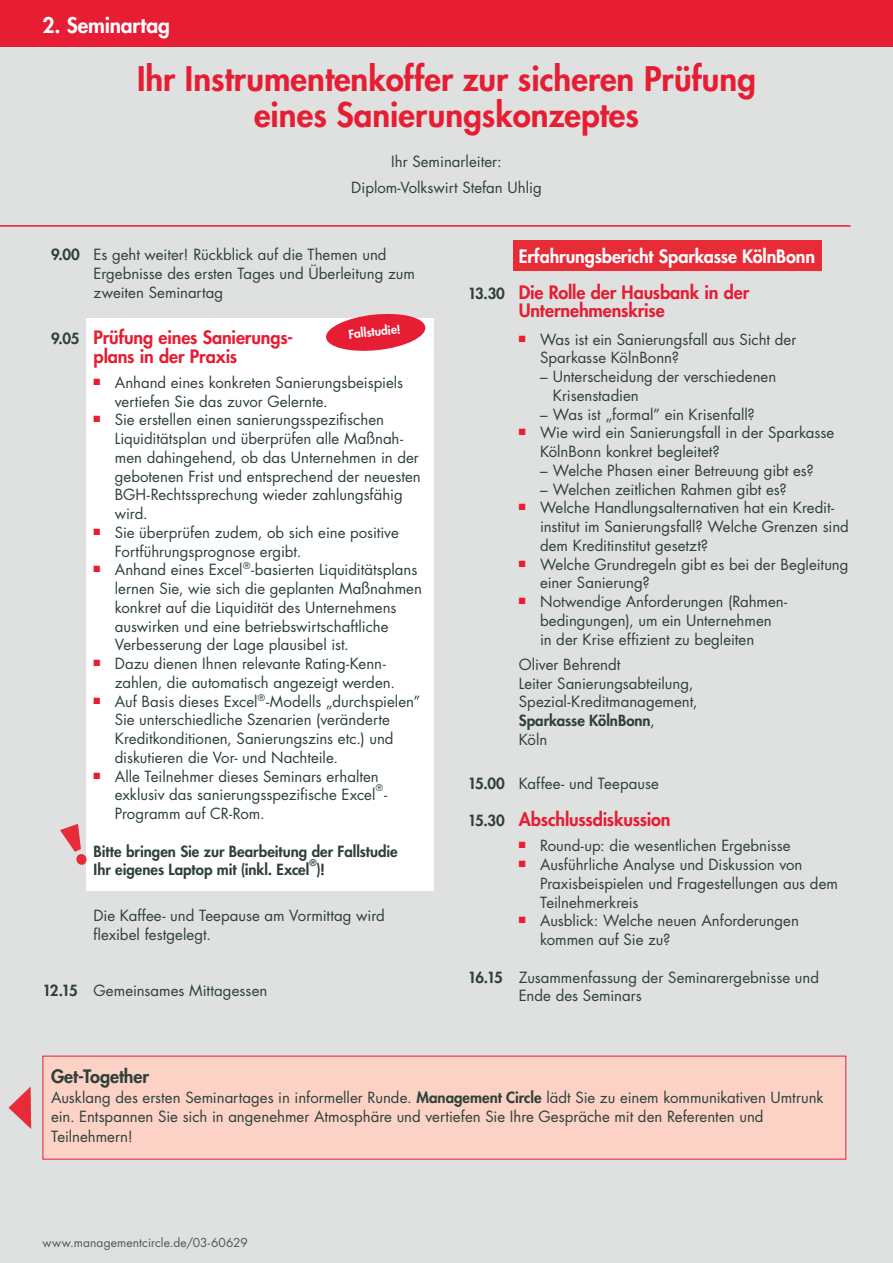
<style>
.page{position:relative;width:893px;height:1263px;background:#fff}
.page>*{position:absolute;margin:0;border:0;box-sizing:border-box;transform-origin:0 0}
.t1{font:800 33px/36px "Futura Std";color:#e71d33;text-align:center}
.t2{font:800 21px "Futura Std";letter-spacing:-.005em;color:#fff}
.t3{font:800 18px/18.8px "Futura Std";letter-spacing:-.01em;color:#e71d33}
.t4{font:800 18px/35.7px "Futura Std";letter-spacing:-.01em;color:#fff}
.t5{font:800 18px "Futura Std";letter-spacing:-.005em;color:#2e403a}
.t6{font:15px/18.8px "Futura Std";color:#2e403a}
.t7{font:800 15px/18.8px "Futura Std";color:#2e403a}
.t8{font:12px "Futura Std";letter-spacing:.01em;color:#4e5953}
.t9{font:800 12px "Futura Std";color:#fff}
.t10{font:9px "Futura Std";color:#2e403a}
.t11{font:800 9px "Futura Std";color:#2e403a}
.s1{font-weight:800}
.s2{font-size:15px;color:#2e403a}
.s3{color:#e71d33}
</style>
<div class="page">
<div style="left:0;top:21px;width:893px;height:1242px;background:#dee1e0"></div>
<div style="left:0;top:0;width:893px;height:47px;background:#e71d33"></div>
<hr style="left:0;top:225px;width:850px;height:2px;background:#e71d33">
<div style="left:42px;top:1055px;width:805px;height:105px;background:#fbd2c5"></div>
<div style="left:86px;top:318px;width:348px;height:573px;background:#fff"></div>
<svg style="left:9px;top:1086px;width:22px;height:43px"></svg>
<div style="left:513px;top:240px;width:308px;height:31px;background:#e72c38"></div>
<svg style="left:326px;top:313px;width:100px;height:38px"></svg>
<svg style="left:60px;top:824px;width:27px;height:41px"></svg>
<h2 class="t2" style="left:43px;top:12px;width:129px">2. Seminartag</h2>
<h1 class="t1" style="left:137px;top:61px;width:620px">Ihr Instrumentenkoffer zur sicheren Prüfung eines Sanierungskonzeptes</h1>
<p class="t6" style="left:351px;top:148px;width:192px;line-height:26.5px;text-align:center">Ihr Seminarleiter:<br>Diplom-Volkswirt Stefan Uhlig</p>
<p class="t6" style="left:94px;top:246px;width:323px;text-indent:-42px"><span class="s1">9.00</span> Es geht weiter! Rückblick auf die Themen und<br>Ergebnisse des ersten Tages und Überleitung zum zweiten Seminartag</p>
<p class="t3" style="left:94px;top:328px;width:201px;text-indent:-42px"><span class="s2">9.05</span> Prüfung eines Sanierungs&shy;plans in der Praxis</p>
<p class="t6" style="left:115px;top:373px;width:290px;text-indent:-21px"><sup>■</sup> Anhand eines konkreten Sanierungsbeispiels vertiefen Sie das zuvor Gelernte.</p>
<p class="t6" style="left:115px;top:411px;width:308px;text-indent:-21px"><sup>■</sup> Sie erstellen einen sanierungsspezifischen Liquiditätsplan und überprüfen alle Maßnah&shy;men dahingehend, ob das Unternehmen in der gebotenen Frist und entsprechend der neuesten BGH-Rechtssprechung wieder zahlungsfähig wird.</p>
<p class="t6" style="left:115px;top:523px;width:286px;text-indent:-21px"><sup>■</sup> Sie überprüfen zudem, ob sich eine positive<br>Fortführungsprognose ergibt.</p>
<p class="t6" style="left:115px;top:561px;width:309px;text-indent:-21px"><sup>■</sup> Anhand eines Excel<sup>®</sup>-basierten Liquiditätsplans lernen Sie, wie sich die geplanten Maßnahmen konkret auf die Liquidität des Unternehmens auswirken und eine betriebswirtschaftliche Verbesserung der Lage plausibel ist.</p>
<p class="t6" style="left:115px;top:654px;width:282px;text-indent:-21px"><sup>■</sup> Dazu dienen Ihnen relevante Rating-Kenn&shy;zahlen, die automatisch angezeigt werden.</p>
<p class="t6" style="left:115px;top:692px;width:307px;text-indent:-21px"><sup>■</sup> Auf Basis dieses Excel<sup>®</sup>-Modells „durchspielen” Sie unterschiedliche Szenarien (veränderte Kreditkonditionen, Sanierungszins etc.) und diskutieren die Vor- und Nachteile.</p>
<p class="t6" style="left:94px;top:767px;width:287px;text-align:right"><sup>■</sup> Alle Teilnehmer dieses Seminars erhalten exklusiv das sanierungsspezifische Excel</p>
<p class="t9" style="left:348px;top:327px;width:54px;rotate:-6deg">Fallstudie!</p>
<p class="t10" style="left:376px;top:782px;width:9px">®</p>
<p class="t6" style="left:384px;top:786px;width:5px">-</p>
<p class="t6" style="left:115px;top:804px;width:152px">Programm auf CR-Rom.</p>
<p class="t7" style="left:94px;top:842px;width:306px">Bitte bringen Sie zur Bearbeitung der Fallstudie<br>Ihr eigenes Laptop mit (inkl. Excel</p>
<p class="t11" style="left:310px;top:857px;width:9px">®</p>
<p class="t7" style="left:317px;top:860px;width:10px">)!</p>
<p class="t6" style="left:94px;top:907px;width:293px">Die Kaffee- und Teepause am Vormittag wird flexibel festgelegt.</p>
<p class="t6" style="left:43px;top:982px;width:226px"><span class="s1">12.15</span> Gemeinsames Mittagessen</p>
<p class="t4" style="left:468px;top:238px;width:349px;text-indent:51px">Erfahrungsbericht Sparkasse KölnBonn<br><span class="s2">13.30</span> <span class="s3">Die Rolle der Hausbank in der</span></p>
<p class="t3" style="left:519px;top:301px;width:147px">Unternehmenskrise</p>
<p class="t6" style="left:540px;top:330px;width:258px;text-indent:-21px"><sup>■</sup> Was ist ein Sanierungsfall aus Sicht der<br>Sparkasse KölnBonn?</p>
<p class="t6" style="left:553px;top:367px;width:225px;text-indent:-13px">– Unterscheidung der verschiedenen<br>Krisenstadien</p>
<p class="t6" style="left:540px;top:405px;width:216px">– Was ist „formal” ein Krisenfall?</p>
<p class="t6" style="left:540px;top:424px;width:296px;text-indent:-21px"><sup>■</sup> Wie wird ein Sanierungsfall in der Sparkasse<br>KölnBonn konkret begleitet?</p>
<p class="t6" style="left:540px;top:461px;width:275px">– Welche Phasen einer Betreuung gibt es?</p>
<p class="t6" style="left:540px;top:480px;width:248px">– Welchen zeitlichen Rahmen gibt es?</p>
<p class="t6" style="left:540px;top:499px;width:310px;text-indent:-21px"><sup>■</sup> Welche Handlungsalternativen hat ein Kredit&shy;institut im Sanierungsfall? Welche Grenzen sind dem Kreditinstitut gesetzt?</p>
<p class="t6" style="left:540px;top:555px;width:310px;text-indent:-21px"><sup>■</sup> Welche Grundregeln gibt es bei der Begleitung einer Sanierung?</p>
<p class="t6" style="left:540px;top:592px;width:249px;text-indent:-21px"><sup>■</sup> Notwendige Anforderungen (Rahmen&shy;bedingungen), um ein Unternehmen<br>in der Krise effizient zu begleiten</p>
<p class="t6" style="left:519px;top:655px;width:180px">Oliver Behrendt<br>Leiter Sanierungsabteilung,<br>Spezial-Kreditmanagement,<br><span class="s1">Sparkasse KölnBonn</span>,<br>Köln</p>
<p class="t6" style="left:468px;top:774px;width:193px"><span class="s1">15.00</span> Kaffee- und Teepause</p>
<p class="t3" style="left:468px;top:810px;width:204px"><span class="s2">15.30</span> Abschlussdiskussion</p>
<p class="t6" style="left:519px;top:837px;width:273px"><sup>■</sup> Round-up: die wesentlichen Ergebnisse</p>
<p class="t6" style="left:540px;top:855px;width:299px;text-indent:-21px"><sup>■</sup> Ausführliche Analyse und Diskussion von<br>Praxisbeispielen und Fragestellungen aus dem<br>Teilnehmerkreis</p>
<p class="t6" style="left:540px;top:912px;width:260px;text-indent:-21px"><sup>■</sup> Ausblick: Welche neuen Anforderungen kommen auf Sie zu?</p>
<p class="t6" style="left:519px;top:968px;width:302px;text-indent:-51px"><span class="s1">16.15</span> Zusammenfassung der Seminarergebnisse und<br>Ende des Seminars</p>
<p class="t5" style="left:51px;top:1065px;width:100px">Get-Together</p>
<p class="t6" style="left:51px;top:1087px;width:774px;line-height:19.5px">Ausklang des ersten Seminartages in informeller Runde. <span class="s1">Management Circle</span> lädt Sie zu einem kommunikativen Umtrunk ein. Entspannen Sie sich in angenehmer Atmosphäre und vertiefen Sie Ihre Gespräche mit den Referenten und<br>Teilnehmern!</p>
<p class="t8" style="left:43px;top:1235px;width:207px">www.managementcircle.de/03-60629</p>
</div>
